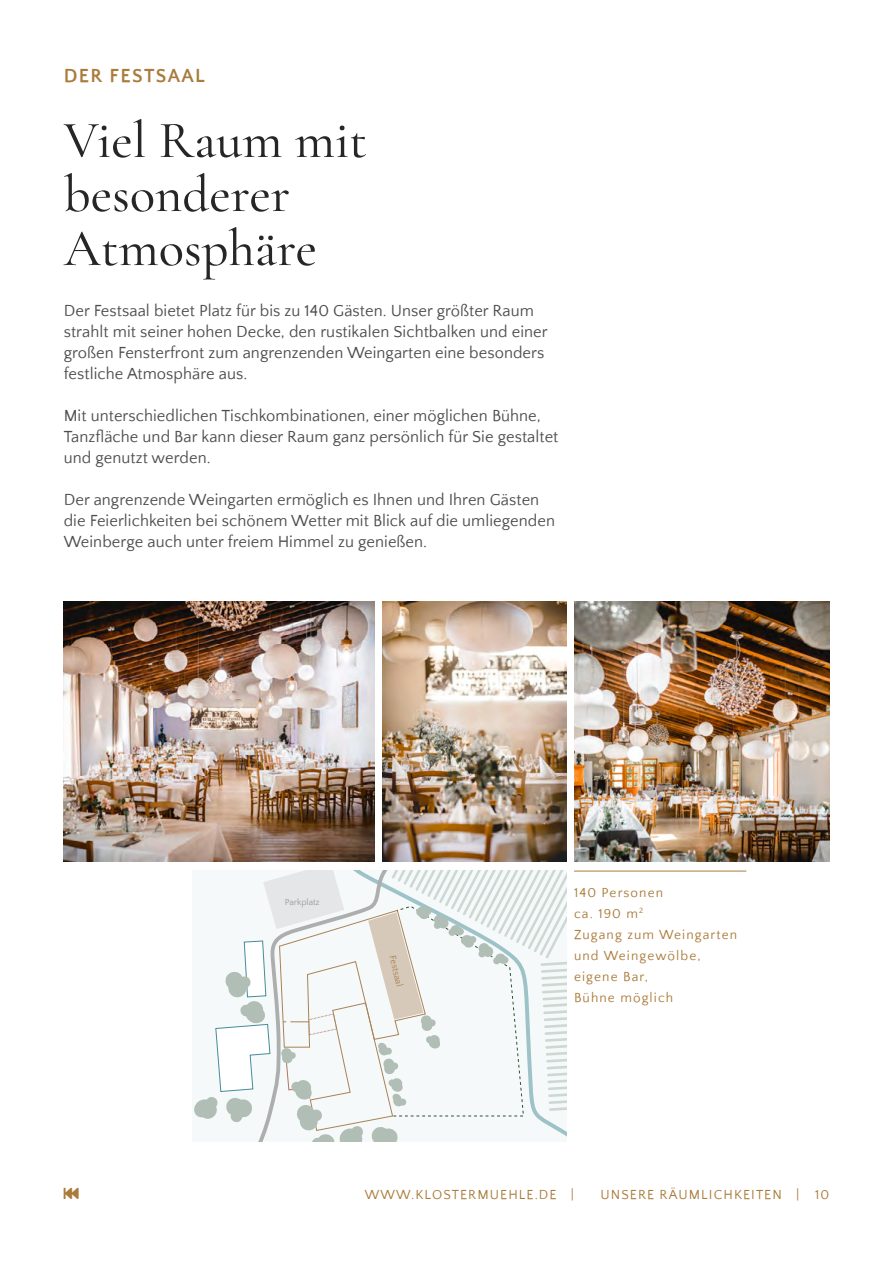
<style>
.page{position:relative;width:893px;height:1263px;background:#fff}
.page>*{position:absolute;margin:0;border:0;box-sizing:border-box;transform-origin:0 0}
.t1{font:500 52.5px/54px "Cormorant Garamond";color:#262626}
.t2{font:700 19.5px "Quattrocento Sans";letter-spacing:.07em;color:#aa7c3b}
.t3{font:16.5px/21px "Quattrocento Sans";letter-spacing:.005em;color:#4d4d4d}
.t4{font:13.5px/21px "Quattrocento Sans";letter-spacing:.08em;color:#aa7c3b}
.t5{font:9.3px "Quattrocento Sans";color:#a98256}
.t6{font:9px "Quattrocento Sans";color:#9d9d9d}
</style>
<div class="page">
<img style="left:383px;top:602px;width:183px;height:259px">
<img style="left:64px;top:602px;width:310px;height:259px">
<img style="left:574px;top:602px;width:255px;height:259px">
<svg style="left:194px;top:871px;width:372px;height:271px"></svg>
<hr style="left:574px;top:871px;width:172px;height:1px;background:#aa7c3b">
<p class="t2" style="left:64px;top:65px;width:143px">DER FESTSAAL</p>
<h1 class="t1" style="left:64px;top:113px;width:305px">Viel Raum mit besonderer<br>Atmosphäre</h1>
<p class="t3" style="left:64px;top:300px;width:485px">Der Festsaal bietet Platz für bis zu 140 Gästen. Unser größter Raum strahlt mit seiner hohen Decke, den rustikalen Sichtbalken und einer großen Fensterfront zum angrenzenden Weingarten eine besonders festliche Atmosphäre aus.</p>
<p class="t3" style="left:64px;top:406px;width:496px">Mit unterschiedlichen Tischkombinationen, einer möglichen Bühne,<br>Tanzfläche und Bar kann dieser Raum ganz persönlich für Sie gestaltet und genutzt werden.</p>
<p class="t3" style="left:64px;top:490px;width:493px">Der angrenzende Weingarten ermöglich es Ihnen und Ihren Gästen die Feierlichkeiten bei schönem Wetter mit Blick auf die umliegenden<br>Weinberge auch unter freiem Himmel zu genießen.</p>
<p class="t6" style="left:285px;top:897px;width:37px">Parkplatz</p>
<p class="t5" style="left:397px;top:954px;width:33px;rotate:77deg">Festsaal</p>
<p class="t4" style="left:574px;top:882px;width:165px">140 Personen<br>ca. 190 m<sup>2<br></sup>Zugang zum Weingarten und Weingewölbe, eigene Bar,<br>Bühne möglich</p>
<p class="t4" style="left:365px;top:1185px;width:211px">WWW.KLOSTERMUEHLE.DE |</p>
<p class="t4" style="left:600px;top:1185px;width:230px">UNSERE RÄUMLICHKEITEN | 10</p>
</div>
